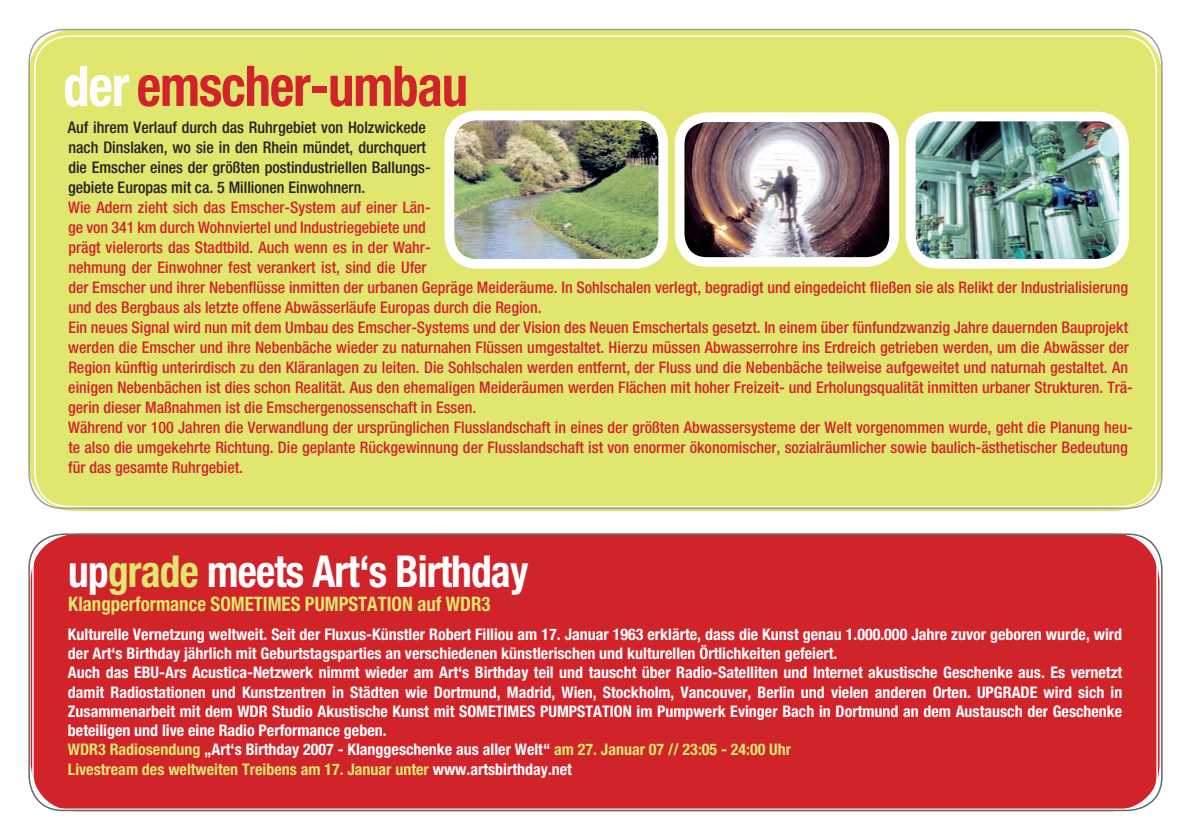
<style>
.page{position:relative;width:1191px;height:840px;background:#fff}
.page>*{position:absolute;margin:0;border:0;box-sizing:border-box;transform-origin:0 0}
.t1{font:700 condensed 56px "Helvetica Neue";letter-spacing:-.02em;color:#d1232a;scale:.94 1}
.t2{font:700 condensed 44px "Helvetica Neue";letter-spacing:-.02em;color:#fff;scale:.94 1}
.t3{font:700 condensed 20px "Helvetica Neue";color:#e1e66e;scale:.94 1}
.fliess{font:500 condensed 16px/20px "Helvetica Neue";color:#d1232a}
.t4{font:700 condensed 16px/19.2px "Helvetica Neue";color:#fff}
.fliess-2{font:500 condensed 16px/20px "Helvetica Neue";color:#231f20}
.t5{font:700 condensed 16px "Helvetica Neue";color:#e1e66e}
.s1{color:#fff}
.s2{color:#e1e66e}
</style>
<div class="page">
<div style="left:28px;top:28px;width:1135px;height:480px;background:#e1e66e"></div>
<div style="left:28px;top:533px;width:1135px;height:277px;background:#d1232a"></div>
<img style="left:440px;top:106px;width:693px;height:157px">
<p class="t1" style="left:63px;top:52px;width:432px"><span class="s1">der</span> emscher-umbau</p>
<p class="fliess-2" style="left:68px;top:117px;width:364px">Auf ihrem Verlauf durch das Ruhrgebiet von Holzwickede nach Dinslaken, wo sie in den Rhein mündet, durchquert die Emscher eines der größten postindustriellen Ballungs&shy;gebiete Europas mit ca. 5 Millionen Einwohnern.</p>
<p class="fliess" style="left:68px;top:197px;width:1061px">Wie Adern zieht sich das Emscher-System auf einer Län-<br>ge von 341 km durch Wohnviertel und Industriegebiete und<br>prägt vielerorts das Stadtbild. Auch wenn es in der Wahr-<br>nehmung der Einwohner fest verankert ist, sind die Ufer<br>der Emscher und ihrer Nebenflüsse inmitten der urbanen Gepräge Meideräume. In Sohlschalen verlegt, begradigt und eingedeicht fließen sie als Relikt der Industrialisierung und des Bergbaus als letzte offene Abwässerläufe Europas durch die Region.</p>
<p class="fliess" style="left:68px;top:317px;width:1066px">Ein neues Signal wird nun mit dem Umbau des Emscher-Systems und der Vision des Neuen Emschertals gesetzt. In einem über fünfundzwanzig Jahre dauernden Bauprojekt werden die Emscher und ihre Nebenbäche wieder zu naturnahen Flüssen umgestaltet. Hierzu müssen Abwasserrohre ins Erdreich getrieben werden, um die Abwässer der Region künftig unterirdisch zu den Kläranlagen zu leiten. Die Sohlschalen werden entfernt, der Fluss und die Nebenbäche teilweise aufgeweitet und naturnah gestaltet. An einigen Nebenbächen ist dies schon Realität. Aus den ehemaligen Meideräumen werden Flächen mit hoher Freizeit- und Erholungsqualität inmitten urbaner Strukturen. Trä&shy;gerin dieser Maßnahmen ist die Emschergenossenschaft in Essen.</p>
<p class="fliess" style="left:68px;top:417px;width:1066px">Während vor 100 Jahren die Verwandlung der ursprünglichen Flusslandschaft in eines der größten Abwassersysteme der Welt vorgenommen wurde, geht die Planung heu&shy;te also die umgekehrte Richtung. Die geplante Rückgewinnung der Flusslandschaft ist von enormer ökonomischer, sozialräumlicher sowie baulich-ästhetischer Bedeutung für das gesamte Ruhrgebiet.</p>
<p class="t2" style="left:68px;top:544px;width:491px">up<span class="s2">grade</span> meets Art‘s Birthday</p>
<p class="t3" style="left:68px;top:591px;width:450px">Klangperformance SOMETIMES PUMPSTATION auf WDR3</p>
<p class="t4" style="left:68px;top:624px;width:1055px">Kulturelle Vernetzung weltweit. Seit der Fluxus-Künstler Robert Filliou am 17. Januar 1963 erklärte, dass die Kunst genau 1.000.000 Jahre zuvor geboren wurde, wird der Art‘s Birthday jährlich mit Geburtstagsparties an verschiedenen künstlerischen und kulturellen Örtlichkeiten gefeiert.</p>
<p class="t4" style="left:68px;top:662px;width:1056px;text-align:justify">Auch das EBU-Ars Acustica-Netzwerk nimmt wieder am Art‘s Birthday teil und tauscht über Radio-Satelliten und Internet akustische Geschenke aus. Es vernetzt damit Radiostationen und Kunstzentren in Städten wie Dortmund, Madrid, Wien, Stockholm, Vancouver, Berlin und vielen anderen Orten. UPGRADE wird sich in Zusammenarbeit mit dem WDR Studio Akustische Kunst mit SOMETIMES PUMPSTATION im Pumpwerk Evinger Bach in Dortmund an dem Austausch der Geschenke beteiligen und live eine Radio Performance geben.</p>
<p class="t4" style="left:68px;top:739px;width:724px"><span class="s2">WDR3 Radiosendung</span> „Art‘s Birthday 2007 - Klanggeschenke aus aller Welt“ <span class="s2">am 27. Januar 07 // 23:05 - 24:00 Uhr</span></p>
<p class="t5" style="left:68px;top:758px;width:505px">Livestream des weltweiten Treibens am 17. Januar unter <span class="s1">www.artsbirthday.net</span></p>
</div>
